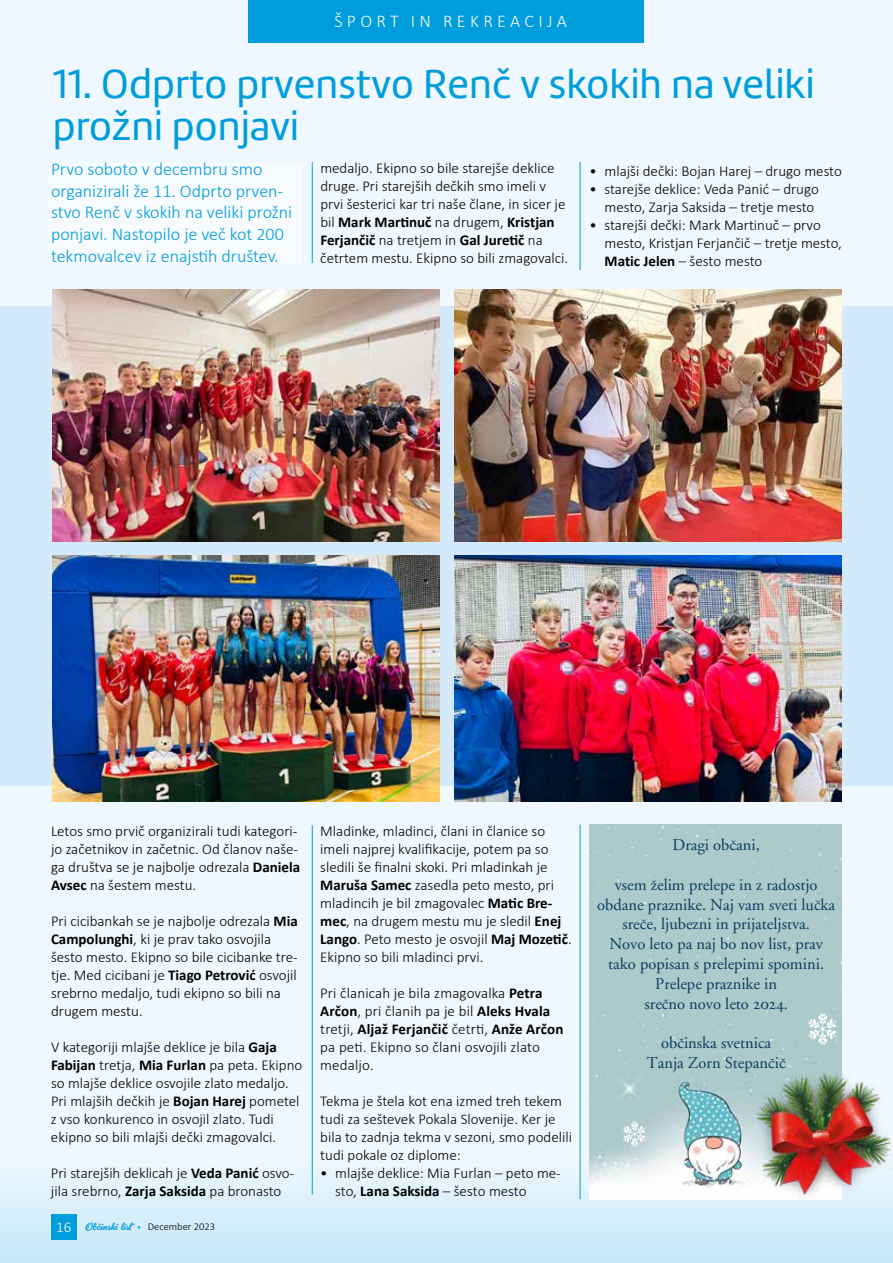
<style>
.page{position:relative;width:893px;height:1263px;background:#eef8fe}
.page>*{position:absolute;margin:0;border:0;box-sizing:border-box;transform-origin:0 0}
.t1{font:42px/42px "Marine";letter-spacing:.005em;color:#009ddc}
.t2{font:300 18px/21.6px "Calibri";color:#009ddc}
.t3{font:300 18px "Calibri";letter-spacing:.24em;color:#fcf9f4}
.t4{font:italic 16.5px/19.8px "Tretji Dan";color:#0b3c60;text-align:center}
.t5{font:300 15px/18px "Calibri";color:#000}
.t6{font:10.5px "Gelato Script";color:#009ddc}
.s1{font-weight:700}
.s2{font-family:"Calibri";font-weight:300;font-size:15px;color:#fff}
.s3{font-family:"Source Sans Pro"}
.s4{font-family:"Calibri";font-weight:300;color:#000}
</style>
<div class="page">
<div style="left:0;top:1140px;width:893px;height:123px;background:linear-gradient(to bottom,#f4faff,#c5e8f8)"></div>
<div style="left:249px;top:0;width:395px;height:43px;background:#009ddc"></div>
<div style="left:51px;top:1214px;width:26px;height:25px;background:#009ddc"></div>
<div style="left:49px;top:163px;width:253px;height:101px;background:#f7fbfe"></div>
<div style="left:0;top:306px;width:893px;height:479px;background:#d4e9f9"></div>
<img style="left:589px;top:824px;width:253px;height:375px">
<img style="left:756px;top:1067px;width:137px;height:142px">
<img style="left:52px;top:290px;width:388px;height:252px">
<img style="left:454px;top:290px;width:388px;height:252px">
<img style="left:52px;top:555px;width:388px;height:246px">
<img style="left:454px;top:555px;width:388px;height:246px">
<hr style="left:580px;top:824px;width:1px;height:375px;background:#009ddc">
<hr style="left:312px;top:162px;width:1px;height:101px;background:#009ddc">
<hr style="left:580px;top:162px;width:1px;height:108px;background:#009ddc">
<hr style="left:312px;top:825px;width:1px;height:369px;background:#009ddc">
<svg style="left:808px;top:1013px;width:28px;height:32px"></svg>
<svg style="left:623px;top:1121px;width:22px;height:26px"></svg>
<p class="t3" style="left:334px;top:10px;width:234px">ŠPORT IN REKREACIJA</p>
<h1 class="t1" style="left:53px;top:63px;width:763px">11. Odprto prvenstvo Renč v skokih na veliki prožni ponjavi</h1>
<p class="t5" style="left:320px;top:159px;width:249px">medaljo. Ekipno so bile starejše deklice druge. Pri starejših dečkih smo imeli v prvi šesterici kar tri naše člane, in sicer je bil <span class="s1">Mark Martinuč</span> na drugem, <span class="s1">Kristjan Ferjančič</span> na tretjem in <span class="s1">Gal Juretič</span> na četrtem mestu. Ekipno so bili zmagovalci.</p>
<p class="t2" style="left:51px;top:158px;width:243px">Prvo soboto v decembru smo organizirali že 11. Odprto prven&shy;stvo Renč v skokih na veliki prožni ponjavi. Nastopilo je več kot 200 tekmovalcev iz enajstih društev.</p>
<p class="t5" style="left:590px;top:162px;width:254px">• mlajši dečki: Bojan Harej – drugo mesto</p>
<p class="t5" style="left:605px;top:180px;width:216px;text-indent:-15px">• starejše deklice: Veda Panić – drugo mesto, Zarja Saksida – tretje mesto</p>
<p class="t5" style="left:605px;top:216px;width:239px;text-indent:-15px">• starejši dečki: Mark Martinuč – prvo mesto, Kristjan Ferjančič – tretje mesto,<br><span class="s1">Matic Jelen</span> – šesto mesto</p>
<p class="t5" style="left:51px;top:822px;width:251px">Letos smo prvič organizirali tudi kategori&shy;jo začetnikov in začetnic. Od članov naše&shy;ga društva se je najbolje odrezala <span class="s1">Daniela Avsec</span> na šestem mestu.</p>
<p class="t5" style="left:51px;top:912px;width:248px">Pri cicibankah se je najbolje odrezala <span class="s1">Mia Campolunghi</span>, ki je prav tako osvojila šesto mesto. Ekipno so bile cicibanke tre&shy;tje. Med cicibani je <span class="s1">Tiago Petrović</span> osvojil srebrno medaljo, tudi ekipno so bili na drugem mestu.</p>
<p class="t5" style="left:51px;top:1038px;width:253px">V kategoriji mlajše deklice je bila <span class="s1">Gaja Fabijan</span> tretja, <span class="s1">Mia Furlan</span> pa peta. Ekipno so mlajše deklice osvojile zlato medaljo.<br>Pri mlajših dečkih je <span class="s1">Bojan Harej</span> pometel z vso konkurenco in osvojil zlato. Tudi ekipno so bili mlajši dečki zmagovalci.</p>
<p class="t5" style="left:51px;top:1164px;width:245px">Pri starejših deklicah je <span class="s1">Veda Panić</span> osvo&shy;jila srebrno, <span class="s1">Zarja Saksida</span> pa bronasto</p>
<p class="t6" style="left:56px;top:1220px;width:161px"><span class="s2">16</span> Občinski list <span class="s3">•</span> <span class="s4">December 2023</span></p>
<p class="t5" style="left:320px;top:822px;width:253px">Mladinke, mladinci, člani in članice so imeli najprej kvalifikacije, potem pa so sledili še finalni skoki. Pri mladinkah je <span class="s1">Maruša Samec</span> zasedla peto mesto, pri mladincih je bil zmagovalec <span class="s1">Matic Bre&shy;mec</span>, na drugem mestu mu je sledil <span class="s1">Enej Lango</span>. Peto mesto je osvojil <span class="s1">Maj Mozetič</span>.<br>Ekipno so bili mladinci prvi.</p>
<p class="t5" style="left:320px;top:984px;width:245px">Pri članicah je bila zmagovalka <span class="s1">Petra Arčon</span>, pri članih pa je bil <span class="s1">Aleks Hvala </span>tretji, <span class="s1">Aljaž Ferjančič</span> četrti, <span class="s1">Anže Arčon </span>pa peti. Ekipno so člani osvojili zlato medaljo.</p>
<p class="t5" style="left:320px;top:1092px;width:253px">Tekma je štela kot ena izmed treh tekem tudi za seštevek Pokala Slovenije. Ker je bila to zadnja tekma v sezoni, smo podelili tudi pokale oz diplome:</p>
<p class="t5" style="left:335px;top:1164px;width:227px;text-indent:-15px">• mlajše deklice: Mia Furlan – peto me&shy;sto, <span class="s1">Lana Saksida</span> – šesto mesto</p>
<p class="t4" style="left:673px;top:836px;width:89px">Dragi občani,</p>
<p class="t4" style="left:597px;top:875px;width:239px">vsem želim prelepe in z radostjo obdane praznike. Naj vam sveti lučka sreče, ljubezni in prijateljstva.<br>Novo leto pa naj bo nov list, prav tako popisan s prelepimi spomini.<br>Prelepe praznike in<br>srečno novo leto 2024.</p>
<p class="t4" style="left:647px;top:1034px;width:140px">občinska svetnica<br>Tanja Zorn Stepančič</p>
</div>
